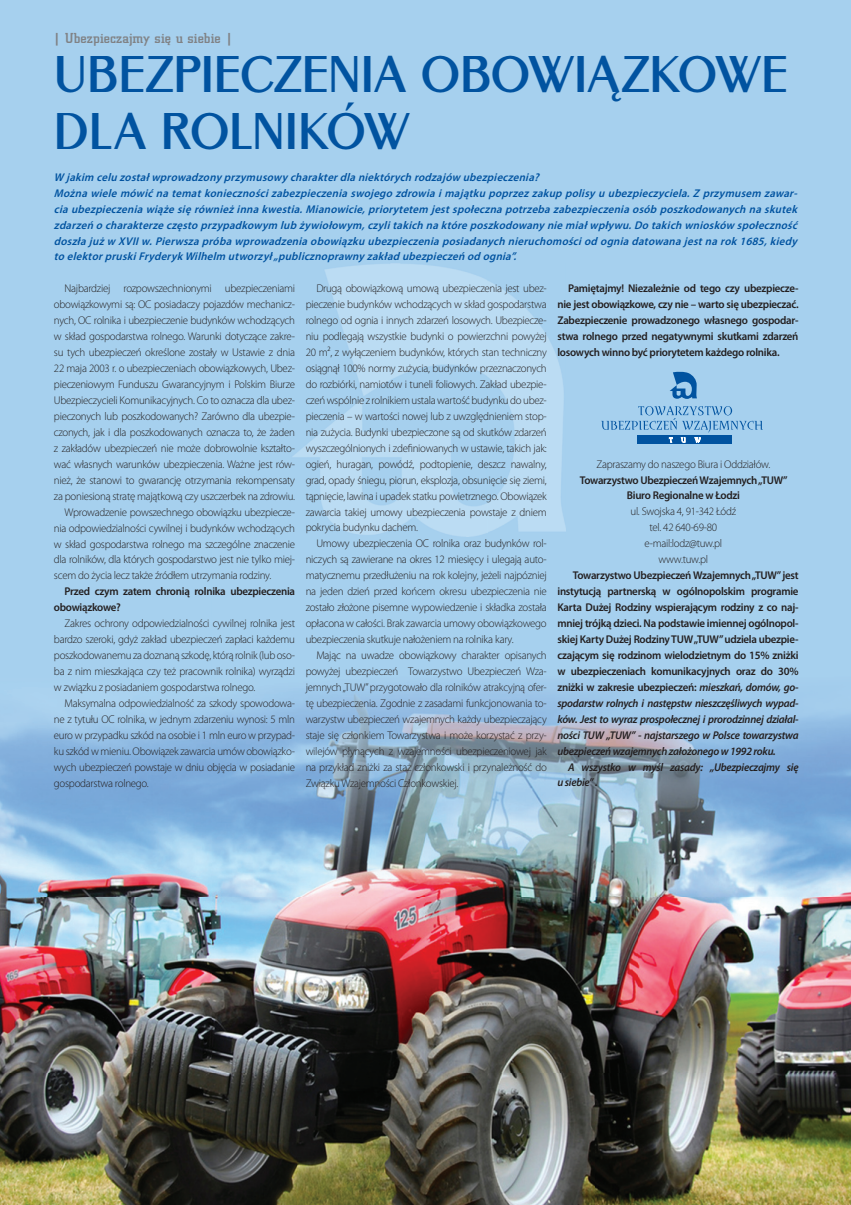
<style>
.page{position:relative;width:851px;height:1205px;background:#fff}
.page>*{position:absolute;margin:0;border:0;box-sizing:border-box;transform-origin:0 0}
.t1{font:700 50px/56.2px "Altrincham";letter-spacing:-.015em;color:#0153a0;scale:.95 1}
.t2{font:500 15px "City DEE";letter-spacing:.005em;color:#808285}
.t3{font:300 11.25px/16px "Myriad Pro";letter-spacing:-.025em;color:#231f20;text-align:justify}
.t4{font:600 11.25px/16px "Myriad Pro";letter-spacing:-.025em;color:#231f20;text-align:justify}
.t5{font:italic 600 11.25px/16px "Myriad Pro";letter-spacing:.025em;color:#0153a0}
.t6{font:italic 600 11.25px/16px "Myriad Pro";letter-spacing:-.025em;color:#231f20}
.s1{font-style:italic}
</style>
<div class="page">
<div style="left:0;top:0;width:850px;height:547px;background:#a6d0ee"></div>
<img style="left:0;top:547px;width:850px;height:658px">
<img style="left:291px;top:264px;width:274px;height:272px">
<div style="left:637px;top:436px;width:95px;height:8px;background:#0153a0"></div>
<svg style="left:669px;top:371px;width:27px;height:28px"></svg>
<svg style="left:601px;top:406px;width:161px;height:37px;background:#82b5dd"></svg>
<h2 class="t2" style="left:53px;top:30px;width:181px">| Ubezpieczajmy siê u siebie |</h2>
<h1 class="t1" style="left:54px;top:47px;width:773px">UBEZPIECZENIA OBOWIĄZKOWE<br>DLA ROLNIKÓW</h1>
<p class="t5" style="left:54px;top:169px;width:747px">W jakim celu zostałwprowadzonyprzymusowycharakterdlaniektórych rodzajów ubezpieczenia?<br>Możnawiele mówićnatematkoniecznościzabezpieczeniaswojego zdrowiaimajątku poprzezzakup polisyu ubezpieczyciela.Z przymusem zawar&shy;ciaubezpieczeniawiąże się równieżinnakwestia.Mianowicie,priorytetem jestspołecznapotrzebazabezpieczeniaosób poszkodowanych naskutek zdarzeń o charakterze często przypadkowym lub żywiołowym,czylitakich naktóre poszkodowanynie miałwpływu.Do takich wniosków społeczność doszłajużw XVIIw.Pierwszapróbawprowadzeniaobowiązku ubezpieczeniaposiadanych nieruchomościod ogniadatowanajestnarok1685,kiedy to elektorpruskiFryderykWilhelm utworzył„publicznoprawnyzakład ubezpieczeń od ognia”.</p>
<p class="t3" style="left:65px;top:281px;width:232px">Najbardziej rozpowszechnionymi ubezpieczeniami</p>
<p class="t3" style="left:54px;top:297px;width:242px">obowiązkowymi są: OC posiadaczy pojazdów mechanicz-</p>
<p class="t3" style="left:54px;top:313px;width:242px">nych, OC rolnika i ubezpieczenie budynków wchodzących</p>
<p class="t3" style="left:54px;top:329px;width:242px">w skład gospodarstwa rolnego. Warunki dotyczące zakre-</p>
<p class="t3" style="left:54px;top:345px;width:242px">su tych ubezpieczeń określone zostały w Ustawie z dnia</p>
<p class="t3" style="left:54px;top:360px;width:242px">22 maja 2003 r. o ubezpieczeniach obowiązkowych, Ubez-</p>
<p class="t3" style="left:54px;top:376px;width:242px">pieczeniowym Funduszu Gwarancyjnym i Polskim Biurze</p>
<p class="t3" style="left:54px;top:392px;width:242px">Ubezpieczycieli Komunikacyjnych. Co to oznacza dla ubez-</p>
<p class="t3" style="left:54px;top:408px;width:242px">pieczonych lub poszkodowanych? Zarówno dla ubezpie-</p>
<p class="t3" style="left:54px;top:424px;width:242px">czonych, jak i dla poszkodowanych oznacza to, że żaden</p>
<p class="t3" style="left:54px;top:440px;width:242px">z zakładów ubezpieczeń nie może dobrowolnie kształto-</p>
<p class="t3" style="left:54px;top:456px;width:242px">wać własnych warunków ubezpieczenia. Ważne jest rów-</p>
<p class="t3" style="left:54px;top:472px;width:242px">nież, że stanowi to gwarancję otrzymania rekompensaty</p>
<p class="t3" style="left:54px;top:488px;width:242px">za poniesioną stratę majątkową czy uszczerbek na zdrowiu.</p>
<p class="t3" style="left:65px;top:504px;width:232px">Wprowadzenie powszechnego obowiązku ubezpiecze-</p>
<p class="t3" style="left:54px;top:520px;width:242px">nia odpowiedzialności cywilnej i budynków wchodzących</p>
<p class="t3" style="left:54px;top:536px;width:242px">w skład gospodarstwa rolnego ma szczególne znaczenie</p>
<p class="t3" style="left:54px;top:552px;width:242px">dla rolników, dla których gospodarstwo jest nie tylko miej-</p>
<p class="t3" style="left:54px;top:568px;width:219px">scem do życia lecz także źródłem utrzymania rodziny.</p>
<p class="t4" style="left:54px;top:583px;width:242px;text-indent:11px">Przed czym zatem chronią rolnika ubezpieczenia obowiązkowe?</p>
<p class="t3" style="left:54px;top:616px;width:242px;text-indent:11px">Zakres ochrony odpowiedzialności cywilnej rolnika jest bardzo szeroki, gdyż zakład ubezpieczeń zapłaci każdemu poszkodowanemu za doznaną szkodę, którą rolnik (lub oso&shy;ba z nim mieszkająca czy też pracownik rolnika) wyrządzi w związku z posiadaniem gospodarstwa rolnego.</p>
<p class="t3" style="left:54px;top:695px;width:242px;text-indent:11px">Maksymalna odpowiedzialność za szkody spowodowa&shy;ne z tytułu OC rolnika, w jednym zdarzeniu wynosi: 5 mln euro w przypadku szkód na osobie i 1 mln euro w przypad&shy;ku szkód w mieniu. Obowiązek zawarcia umów obowiązko&shy;wych ubezpieczeń powstaje w dniu objęcia w posiadanie gospodarstwa rolnego.</p>
<p class="t4" style="left:557px;top:280px;width:242px;text-indent:11px">Pamiętajmy! Niezależnie od tego czy ubezpiecze&shy;nie jest obowiązkowe, czy nie – warto się ubezpieczać.<br>Zabezpieczenie prowadzonego własnego gospodar&shy;stwa rolnego przed negatywnymi skutkami zdarzeń losowych winno być priorytetem każdego rolnika.</p>
<p class="t3" style="left:305px;top:281px;width:242px;text-indent:11px">Drugą obowiązkową umową ubezpieczenia jest ubez&shy;pieczenie budynków wchodzących w skład gospodarstwa rolnego od ognia i innych zdarzeń losowych. Ubezpiecze&shy;niu podlegają wszystkie budynki o powierzchni powyżej 20 m², z wyłączeniem budynków, których stan techniczny osiągnął 100% normy zużycia, budynków przeznaczonych do rozbiórki, namiotów i tuneli foliowych. Zakład ubezpie&shy;czeń wspólnie z rolnikiem ustala wartość budynku do ubez&shy;pieczenia – w wartości nowej lub z uwzględnieniem stop&shy;nia zużycia. Budynki ubezpieczone są od skutków zdarzeń wyszczególnionych i zdefiniowanych w ustawie, takich jak: ogień, huragan, powódź, podtopienie, deszcz nawalny, grad, opady śniegu, piorun, eksplozja, obsunięcie się ziemi, tąpnięcie, lawina i upadek statku powietrznego. Obowiązek zawarcia takiej umowy ubezpieczenia powstaje z dniem pokrycia budynku dachem.</p>
<p class="t3" style="left:305px;top:536px;width:242px;text-indent:11px">Umowy ubezpieczenia OC rolnika oraz budynków rol&shy;niczych są zawierane na okres 12 miesięcy i ulegają auto&shy;matycznemu przedłużeniu na rok kolejny, jeżeli najpózniej na jeden dzień przed końcem okresu ubezpieczenia nie zostało złożone pisemne wypowiedzenie i składka została opłacona w całości. Brak zawarcia umowy obowiązkowego ubezpieczenia skutkuje nałożeniem na rolnika kary.</p>
<p class="t3" style="left:305px;top:647px;width:242px;text-indent:11px">Mając na uwadze obowiązkowy charakter opisanych powyżej ubezpieczeń Towarzystwo Ubezpieczeń Wza&shy;jemnych „TUW” przygotowało dla rolników atrakcyjną ofer&shy;tę ubezpieczenia. Zgodnie z zasadami funkcjonowania to&shy;warzystw ubezpieczeń wzajemnych każdy ubezpieczający staje się członkiem Towarzystwa i może korzystać z przy&shy;wilejów płynących z wzajemności ubezpieczeniowej jak na przykład zniżki za staż członkowski i przynależność do Związku Wzajemności Członkowskiej.</p>
<p class="t3" style="left:596px;top:456px;width:175px">Zapraszamy do naszego Biura i Oddziałów.</p>
<p class="t4" style="left:579px;top:471px;width:209px;text-align:center">Towarzystwo Ubezpieczeń Wzajemnych „TUW”<br>Biuro Regionalne w Łodzi</p>
<p class="t3" style="left:630px;top:504px;width:107px;text-align:center">ul. Swojska 4, 91-342 Łódź tel. 42 640-69-80 e-mail:lodz@tuw.pl www.tuw.pl</p>
<p class="t4" style="left:557px;top:567px;width:242px;text-indent:15px">Towarzystwo Ubezpieczeń Wzajemnych „TUW” jest instytucją partnerską w ogólnopolskim programie Karta Dużej Rodziny wspierającym rodziny z co naj&shy;mniej trójką dzieci. Na podstawie imiennej ogólnopol&shy;skiej Karty Dużej Rodziny TUW „TUW” udziela ubezpie&shy;czającym się rodzinom wielodzietnym do 15% zniżki w ubezpieczeniach komunikacyjnych oraz do 30% zniżki w zakresie ubezpieczeń: <span class="s1">mieszkań, domów, go&shy;spodarstw rolnych i następstw nieszczęśliwych wypad&shy;ków. Jest to wyraz prospołecznej i prorodzinnej działal&shy;ności TUW „TUW” - najstarszego w Polsce towarzystwa ubezpieczeń wzajemnych założonego w 1992 roku.</span></p>
<p class="t6" style="left:557px;top:758px;width:242px;text-indent:11px">A wszystko w myśl zasady: „Ubezpieczajmy się u siebie” .</p>
</div>
